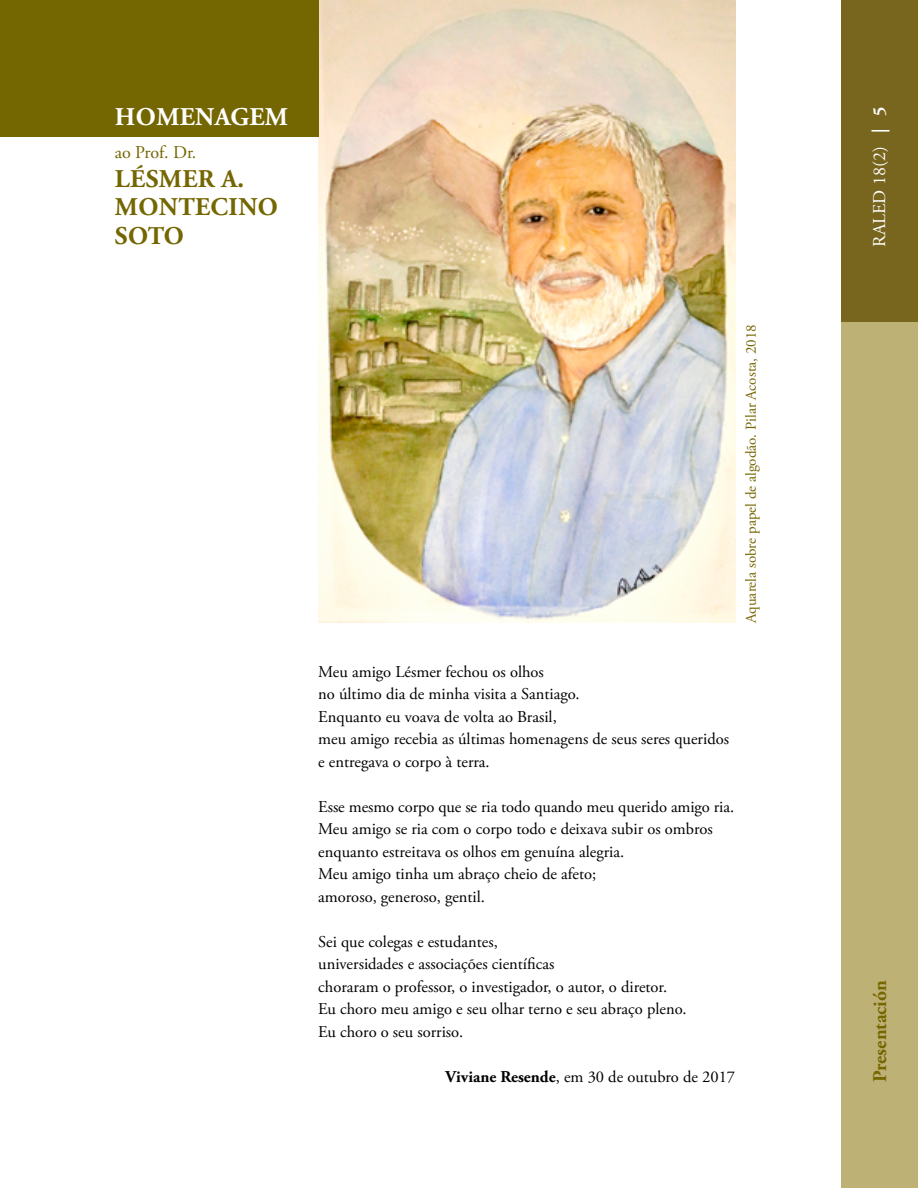
<style>
.page{position:relative;width:918px;height:1188px;background:#fff}
.page>*{position:absolute;margin:0;border:0;box-sizing:border-box;transform-origin:0 0}
.t1{font:700 25.5px/28.5px "Adobe Garamond Pro";letter-spacing:.015em;color:#746600}
.t2{font:700 25.5px "Adobe Garamond Pro";letter-spacing:.015em;color:#fff}
.t3{font:700 19.5px "Adobe Garamond Pro";color:#746600}
.t4{font:18px "Adobe Garamond Pro";color:#fff}
.t5{font:18px "Adobe Garamond Pro";letter-spacing:-.005em;color:#746600}
.t6{font:16.5px/22.5px "Adobe Garamond Pro";color:#000}
.t7{font:15px "Adobe Garamond Pro";color:#746600}
.s1{font-weight:700}
</style>
<div class="page">
<div style="left:841px;top:0;width:77px;height:1188px;background:#beb175"></div>
<div style="left:841px;top:0;width:77px;height:322px;background:#78651e"></div>
<img style="left:318px;top:0;width:417px;height:623px">
<div style="left:0;top:0;width:318px;height:136px;background:#746600"></div>
<h1 class="t2" style="left:115px;top:102px;width:175px">HOMENAGEM</h1>
<p class="t5" style="left:115px;top:142px;width:83px">ao Prof. Dr.</p>
<h1 class="t1" style="left:115px;top:165px;width:164px">LÉSMER A.<br>MONTECINO<br>SOTO</h1>
<p class="t7" style="left:742px;top:623px;width:300px;rotate:-90deg">Aquarela sobre papel de algodão. Pilar Acosta, 2018</p>
<p class="t6" style="left:318px;top:661px;width:412px">Meu amigo Lésmer fechou os olhos<br>no último dia de minha visita a Santiago.<br>Enquanto eu voava de volta ao Brasil,<br>meu amigo recebia as últimas homenagens de seus seres queridos e entregava o corpo à terra.</p>
<p class="t6" style="left:318px;top:796px;width:417px">Esse mesmo corpo que se ria todo quando meu querido amigo ria.<br>Meu amigo se ria com o corpo todo e deixava subir os ombros enquanto estreitava os olhos em genuína alegria.<br>Meu amigo tinha um abraço cheio de afeto;<br>amoroso, generoso, gentil.</p>
<p class="t6" style="left:318px;top:931px;width:370px">Sei que colegas e estudantes,<br>universidades e associações científicas<br>choraram o professor, o investigador, o autor, o diretor.<br>Eu choro meu amigo e seu olhar terno e seu abraço pleno.<br>Eu choro o seu sorriso.</p>
<p class="t6" style="left:446px;top:1066px;width:291px"><span class="s1">Viviane Resende</span>, em 30 de outubro de 2017</p>
<p class="t4" style="left:869px;top:247px;width:142px;rotate:-90deg">RALED 18(2) <span class="s1">| 5</span></p>
<p class="t3" style="left:869px;top:1082px;width:103px;rotate:-90deg">Presentación</p>
</div>
